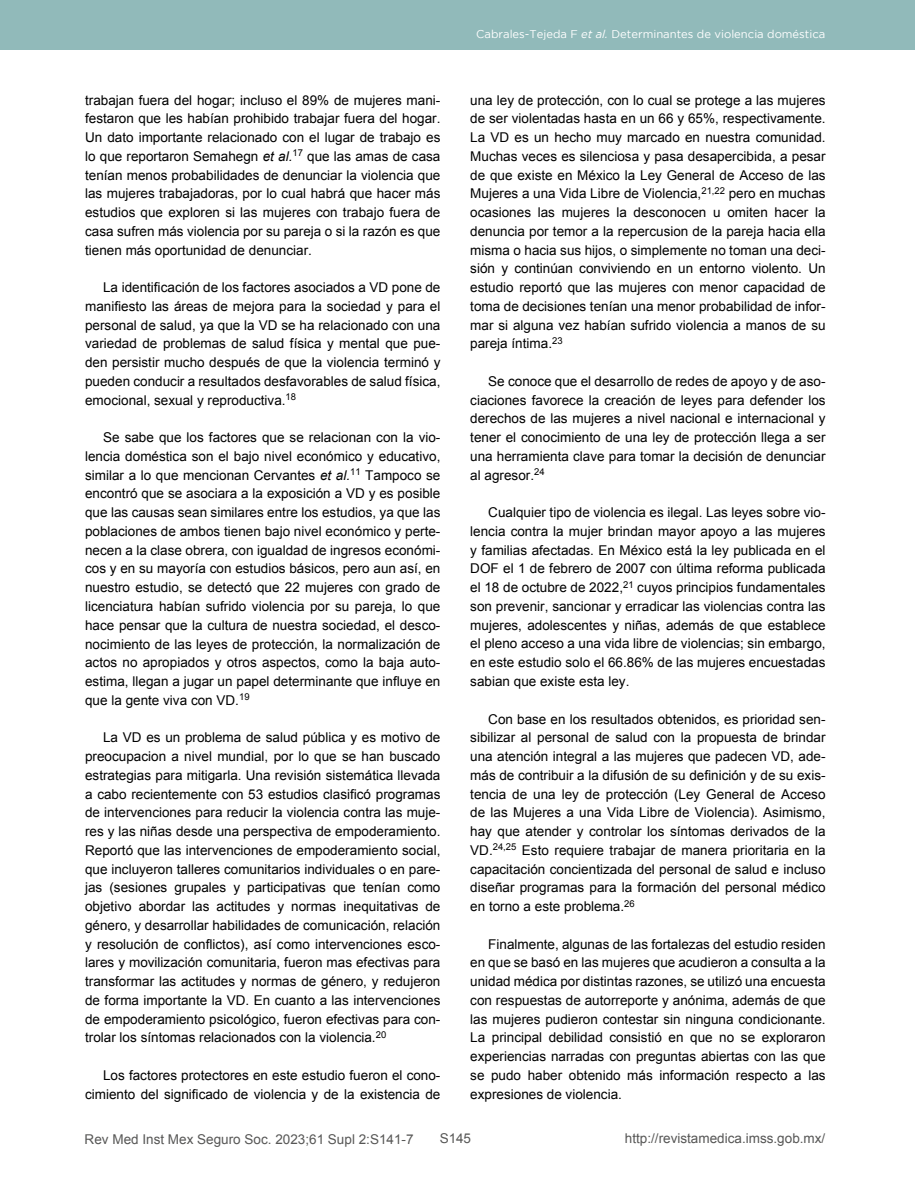
<style>
.page{position:relative;width:915px;height:1191px;background:#fff}
.page>*{position:absolute;margin:0;border:0;box-sizing:border-box;transform-origin:0 0}
.t1{font:13.5px/18.8px "Arial";color:#000;text-align:justify}
.t2{font:13.5px "Arial";color:#575756}
.t3{font:11.25px "Gotham";color:#fff}
.s1{font-style:italic}
</style>
<div class="page">
<div style="left:0;top:0;width:914px;height:50px;background:#91baba"></div>
<p class="t1" style="left:85px;top:91px;width:357px">trabajan fuera del hogar; incluso el 89% de mujeres mani&shy;festaron que les habían prohibido trabajar fuera del hogar.<br>Un dato importante relacionado con el lugar de trabajo es lo que reportaron Semahegn <span class="s1">et al.</span><sup>17</sup> que las amas de casa tenían menos probabilidades de denunciar la violencia que las mujeres trabajadoras, por lo cual habrá que hacer más estudios que exploren si las mujeres con trabajo fuera de casa sufren más violencia por su pareja o si la razón es que tienen más oportunidad de denunciar.</p>
<p class="t1" style="left:85px;top:278px;width:357px;text-indent:18px">La identificación de los factores asociados a VD pone de manifiesto las áreas de mejora para la sociedad y para el personal de salud, ya que la VD se ha relacionado con una variedad de problemas de salud física y mental que pue&shy;den persistir mucho después de que la violencia terminó y pueden conducir a resultados desfavorables de salud física, emocional, sexual y reproductiva.<sup>18</sup></p>
<p class="t1" style="left:85px;top:428px;width:357px;text-indent:18px">Se sabe que los factores que se relacionan con la vio&shy;lencia doméstica son el bajo nivel económico y educativo, similar a lo que mencionan Cervantes <span class="s1">et al.</span><sup>11</sup> Tampoco se encontró que se asociara a la exposición a VD y es posible que las causas sean similares entre los estudios, ya que las poblaciones de ambos tienen bajo nivel económico y perte&shy;necen a la clase obrera, con igualdad de ingresos económi&shy;cos y en su mayoría con estudios básicos, pero aun así, en nuestro estudio, se detectó que 22 mujeres con grado de licenciatura habían sufrido violencia por su pareja, lo que hace pensar que la cultura de nuestra sociedad, el desco&shy;nocimiento de las leyes de protección, la normalización de actos no apropiados y otros aspectos, como la baja auto&shy;estima, llegan a jugar un papel determinante que influye en que la gente viva con VD.<sup>19</sup></p>
<p class="t1" style="left:85px;top:728px;width:357px;text-indent:18px">La VD es un problema de salud pública y es motivo de preocupacion a nivel mundial, por lo que se han buscado estrategias para mitigarla. Una revisión sistemática llevada a cabo recientemente con 53 estudios clasificó programas de intervenciones para reducir la violencia contra las muje&shy;res y las niñas desde una perspectiva de empoderamiento.<br>Reportó que las intervenciones de empoderamiento social, que incluyeron talleres comunitarios individuales o en pare&shy;jas (sesiones grupales y participativas que tenían como objetivo abordar las actitudes y normas inequitativas de género, y desarrollar habilidades de comunicación, relación y resolución de conflictos), así como intervenciones esco&shy;lares y movilización comunitaria, fueron mas efectivas para transformar las actitudes y normas de género, y redujeron de forma importante la VD. En cuanto a las intervenciones de empoderamiento psicológico, fueron efectivas para con&shy;trolar los síntomas relacionados con la violencia.<sup>20</sup></p>
<p class="t1" style="left:85px;top:1066px;width:357px;text-align:right">Los factores protectores en este estudio fueron el cono&shy;cimiento del significado de violencia y de la existencia de</p>
<p class="t3" style="left:476px;top:28px;width:350px">Cabrales-Tejeda F <span class="s1">et al.</span> Determinantes de violencia doméstica</p>
<p class="t1" style="left:470px;top:91px;width:357px">una ley de protección, con lo cual se protege a las mujeres de ser violentadas hasta en un 66 y 65%, respectivamente.<br>La VD es un hecho muy marcado en nuestra comunidad.<br>Muchas veces es silenciosa y pasa desapercibida, a pesar de que existe en México la Ley General de Acceso de las Mujeres a una Vida Libre de Violencia,<sup>21,22</sup> pero en muchas ocasiones las mujeres la desconocen u omiten hacer la denuncia por temor a la repercusion de la pareja hacia ella misma o hacia sus hijos, o simplemente no toman una deci&shy;sión y continúan conviviendo en un entorno violento. Un estudio reportó que las mujeres con menor capacidad de toma de decisiones tenían una menor probabilidad de infor&shy;mar si alguna vez habían sufrido violencia a manos de su pareja íntima.<sup>23</sup></p>
<p class="t1" style="left:470px;top:372px;width:357px;text-indent:18px">Se conoce que el desarrollo de redes de apoyo y de aso&shy;ciaciones favorece la creación de leyes para defender los derechos de las mujeres a nivel nacional e internacional y tener el conocimiento de una ley de protección llega a ser una herramienta clave para tomar la decisión de denunciar al agresor.<sup>24</sup></p>
<p class="t1" style="left:470px;top:503px;width:357px;text-indent:18px">Cualquier tipo de violencia es ilegal. Las leyes sobre vio&shy;lencia contra la mujer brindan mayor apoyo a las mujeres y familias afectadas. En México está la ley publicada en el DOF el 1 de febrero de 2007 con última reforma publicada el 18 de octubre de 2022,<sup>21</sup> cuyos principios fundamentales son prevenir, sancionar y erradicar las violencias contra las mujeres, adolescentes y niñas, además de que establece el pleno acceso a una vida libre de violencias; sin embargo, en este estudio solo el 66.86% de las mujeres encuestadas sabian que existe esta ley.</p>
<p class="t1" style="left:470px;top:709px;width:357px;text-indent:18px">Con base en los resultados obtenidos, es prioridad sen&shy;sibilizar al personal de salud con la propuesta de brindar una atención integral a las mujeres que padecen VD, ade&shy;más de contribuir a la difusión de su definición y de su exis&shy;tencia de una ley de protección (Ley General de Acceso de las Mujeres a una Vida Libre de Violencia). Asimismo, hay que atender y controlar los síntomas derivados de la VD.<sup>24,25</sup> Esto requiere trabajar de manera prioritaria en la capacitación concientizada del personal de salud e incluso diseñar programas para la formación del personal médico en torno a este problema.<sup>26</sup></p>
<p class="t1" style="left:470px;top:934px;width:357px;text-indent:18px">Finalmente, algunas de las fortalezas del estudio residen en que se basó en las mujeres que acudieron a consulta a la unidad médica por distintas razones, se utilizó una encuesta con respuestas de autorreporte y anónima, además de que las mujeres pudieron contestar sin ninguna condicionante.<br>La principal debilidad consistió en que no se exploraron experiencias narradas con preguntas abiertas con las que se pudo haber obtenido más información respecto a las expresiones de violencia.</p>
<p class="t2" style="left:85px;top:1130px;width:330px">Rev Med Inst Mex Seguro Soc. 2023;61 Supl 2:S141-7</p>
<p class="t2" style="left:439px;top:1129px;width:33px">S145</p>
<p class="t2" style="left:624px;top:1129px;width:202px">http://revistamedica.imss.gob.mx/</p>
</div>
